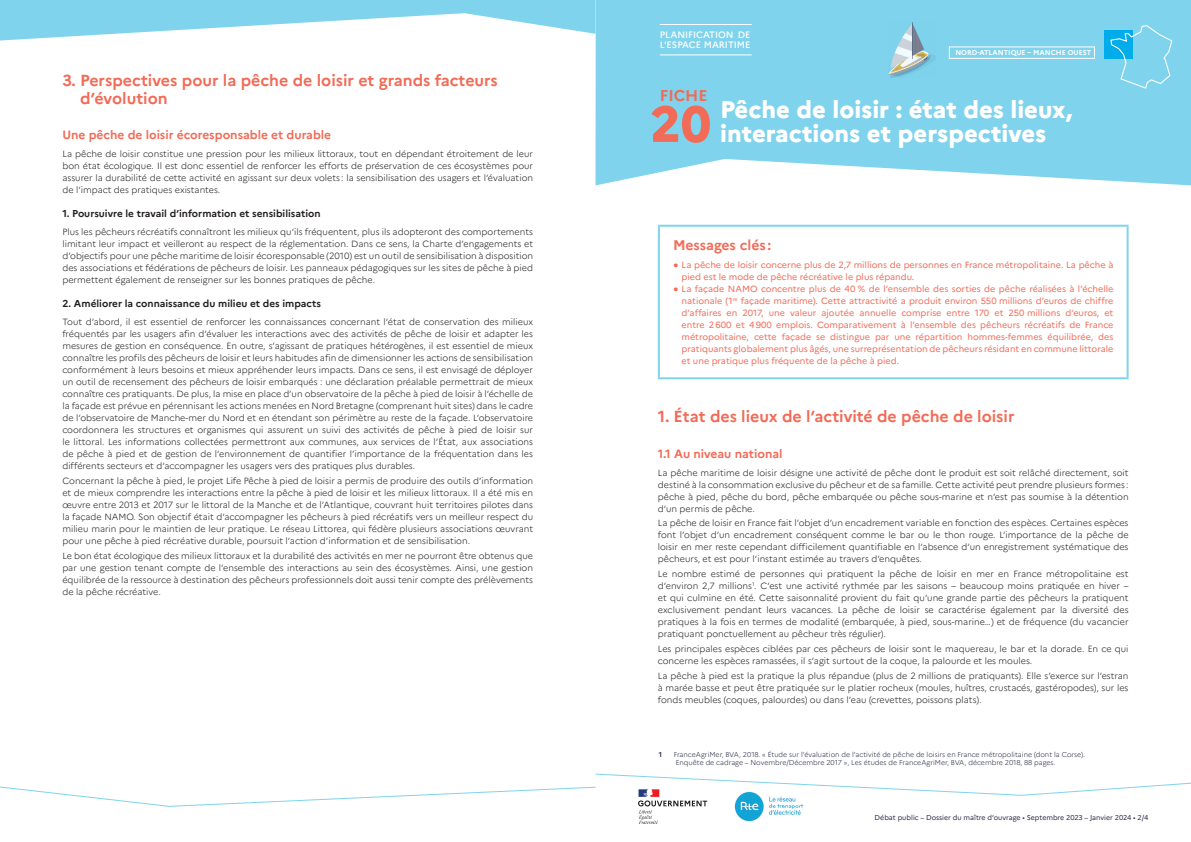
<style>
.page{position:relative;width:1191px;height:842px;background:#fff}
.page>*{position:absolute;margin:0;border:0;box-sizing:border-box;transform-origin:0 0}
.t1{font:800 50.4px "Marianne";color:#f26b57}
.t2{font:800 24px/24px "Marianne";color:#fff}
.t3{font:700 16px/18px "Marianne";color:#f26b57}
.t4{font:700 15.6px "Marianne";color:#f26b57}
.t5{font:700 14px "Marianne";letter-spacing:-.005em;color:#f26b57}
.t6{font:700 12px "Marianne";color:#f26b57}
.t7{font:700 10px "Marianne";color:#231f20}
.t8{font:500 9.3px/9.6px "Marianne";color:#fff}
.t9{font:300 9px/12px "Marianne";color:#231f20;text-align:justify}
.t10{font:9px/12px "Marianne";color:#f26b57}
.t11{font:300 7px/8px "Marianne";color:#2a2b48}
.t12{font:7px "Marianne";color:#2a2b48}
.t13{font:700 7px "Marianne";color:#fff}
.t14{font:700 7px "Marianne";color:#2a2b48}
.s1{font-weight:300;font-size:18px}
</style>
<div class="page">
<svg style="left:595px;top:0;width:596px;height:185px;background:#88d6ed"></svg>
<hr style="left:660px;top:54px;width:91px;height:1px;background:#fff">
<hr style="left:660px;top:24px;width:91px;height:1px;background:#fff">
<img style="left:888px;top:22px;width:47px;height:55px">
<div style="left:1104px;top:30px;width:28px;height:29px;background:#00acea"></div>
<svg style="left:1109px;top:24px;width:64px;height:66px;background:#73cfec"></svg>
<div style="left:949px;top:47px;width:145px;height:12px;border:1px solid #fff"></div>
<svg style="left:0;top:773px;width:1191px;height:51px"></svg>
<svg style="left:0;top:0;width:595px;height:41px"></svg>
<hr style="left:658px;top:227px;width:2px;height:150px;background:#7fd3ec">
<hr style="left:658px;top:225px;width:470px;height:2px;background:#7fd3ec">
<hr style="left:1126px;top:227px;width:2px;height:150px;background:#7fd3ec">
<hr style="left:658px;top:377px;width:470px;height:2px;background:#7fd3ec">
<h3 class="t3" style="left:80px;top:71px;width:419px;text-indent:-18px">3. Perspectives pour la pêche de loisir et grands facteurs d’évolution</h3>
<h3 class="t6" style="left:62px;top:128px;width:270px">Une pêche de loisir écoresponsable et durable</h3>
<p class="t9" style="left:62px;top:148px;width:472px">La pêche de loisir constitue une pression pour les milieux littoraux, tout en dépendant étroitement de leur bon état écologique. Il est donc essentiel de renforcer les efforts de préservation de ces écosystèmes pour assurer la durabilité de cette activité en agissant sur deux volets : la sensibilisation des usagers et l’évaluation de l’impact des pratiques existantes.</p>
<p class="t7" style="left:62px;top:208px;width:260px">1. Poursuivre le travail d’information et sensibilisation</p>
<p class="t9" style="left:62px;top:226px;width:472px">Plus les pêcheurs récréatifs connaîtront les milieux qu’ils fréquentent, plus ils adopteront des comportements limitant leur impact et veilleront au respect de la réglementation. Dans ce sens, la Charte d’engagements et d’objectifs pour une pêche maritime de loisir écoresponsable (2010) est un outil de sensibilisation à disposition des associations et fédérations de pêcheurs de loisir. Les panneaux pédagogiques sur les sites de pêche à pied permettent également de renseigner sur les bonnes pratiques de pêche.</p>
<p class="t7" style="left:62px;top:298px;width:260px">2. Améliorer la connaissance du milieu et des impacts</p>
<p class="t9" style="left:62px;top:316px;width:472px">Tout d’abord, il est essentiel de renforcer les connaissances concernant l’état de conservation des milieux fréquentés par les usagers afin d’évaluer les interactions avec des activités de pêche de loisir et adapter les mesures de gestion en conséquence. En outre, s’agissant de pratiques hétérogènes, il est essentiel de mieux connaître les profils des pêcheurs de loisir et leurs habitudes afin de dimensionner les actions de sensibilisation conformément à leurs besoins et mieux appréhender leurs impacts. Dans ce sens, il est envisagé de déployer un outil de recensement des pêcheurs de loisir embarqués : une déclaration préalable permettrait de mieux connaître ces pratiquants. De plus, la mise en place d’un observatoire de la pêche à pied de loisir à l’échelle de la façade est prévue en pérennisant les actions menées en Nord Bretagne (comprenant huit sites) dans le cadre de l’observatoire de Manche-mer du Nord et en étendant son périmètre au reste de la façade. L’observatoire coordonnera les structures et organismes qui assurent un suivi des activités de pêche à pied de loisir sur le littoral. Les informations collectées permettront aux communes, aux services de l’État, aux associations de pêche à pied et de gestion de l’environnement de quantifier l’importance de la fréquentation dans les différents secteurs et d’accompagner les usagers vers des pratiques plus durables.</p>
<p class="t9" style="left:62px;top:475px;width:472px">Concernant la pêche à pied, le projet Life Pêche à pied de loisir a permis de produire des outils d’information et de mieux comprendre les interactions entre la pêche à pied de loisir et les milieux littoraux. Il a été mis en œuvre entre 2013 et 2017 sur le littoral de la Manche et de l’Atlantique, couvrant huit territoires pilotes dans la façade NAMO. Son objectif était d’accompagner les pêcheurs à pied récréatifs vers un meilleur respect du milieu marin pour le maintien de leur pratique. Le réseau Littorea, qui fédère plusieurs associations œuvrant pour une pêche à pied récréative durable, poursuit l’action d’information et de sensibilisation.</p>
<p class="t9" style="left:62px;top:549px;width:472px">Le bon état écologique des milieux littoraux et la durabilité des activités en mer ne pourront être obtenus que par une gestion tenant compte de l’ensemble des interactions au sein des écosystèmes. Ainsi, une gestion équilibrée de la ressource à destination des pêcheurs professionnels doit aussi tenir compte des prélèvements de la pêche récréative.</p>
<p class="t8" style="left:660px;top:30px;width:92px">PLANIFICATION DE<br>L'ESPACE MARITIME</p>
<p class="t13" style="left:955px;top:49px;width:138px">NORD-ATLANTIQUE – MANCHE OUEST</p>
<h3 class="t4" style="left:660px;top:86px;width:49px">FICHE</h3>
<h1 class="t1" style="left:650px;top:93px;width:62px">20</h1>
<h2 class="t2" style="left:720px;top:97px;width:354px">Pêche de loisir : état des lieux, interactions et perspectives</h2>
<h3 class="t5" style="left:673px;top:237px;width:100px">Messages clés :</h3>
<p class="t10" style="left:681px;top:259px;width:433px;text-indent:-9px"><span class="s1">•</span> La pêche de loisir concerne plus de 2,7 millions de personnes en France métropolitaine. La pêche à pied est le mode de pêche récréative le plus répandu.</p>
<p class="t10" style="left:681px;top:283px;width:433px;text-align:justify;text-indent:-9px"><span class="s1">•</span> La façade NAMO concentre plus de 40 % de l’ensemble des sorties de pêche réalisées à l’échelle nationale (1<sup>re</sup> façade maritime). Cette attractivité a produit environ 550 millions d’euros de chiffre d’affaires en 2017, une valeur ajoutée annuelle comprise entre 170 et 250 millions d’euros, et entre 2 600 et 4 900 emplois. Comparativement à l’ensemble des pêcheurs récréatifs de France métropolitaine, cette façade se distingue par une répartition hommes-femmes équilibrée, des pratiquants globalement plus âgés, une surreprésentation de pêcheurs résidant en commune littorale et une pratique plus fréquente de la pêche à pied.</p>
<h3 class="t3" style="left:658px;top:408px;width:358px">1. État des lieux de l’activité de pêche de loisir</h3>
<h3 class="t6" style="left:658px;top:446px;width:126px">1.1 Au niveau national</h3>
<p class="t9" style="left:658px;top:466px;width:472px">La pêche maritime de loisir désigne une activité de pêche dont le produit est soit relâché directement, soit destiné à la consommation exclusive du pêcheur et de sa famille. Cette activité peut prendre plusieurs formes : pêche à pied, pêche du bord, pêche embarquée ou pêche sous-marine et n’est pas soumise à la détention d’un permis de pêche.</p>
<p class="t9" style="left:658px;top:517px;width:472px">La pêche de loisir en France fait l’objet d’un encadrement variable en fonction des espèces. Certaines espèces font l’objet d’un encadrement conséquent comme le bar ou le thon rouge. L’importance de la pêche de loisir en mer reste cependant difficilement quantifiable en l’absence d’un enregistrement systématique des pêcheurs, et est pour l’instant estimée au travers d’enquêtes.</p>
<p class="t9" style="left:658px;top:568px;width:472px">Le nombre estimé de personnes qui pratiquent la pêche de loisir en mer en France métropolitaine est d’environ 2,7 millions<sup>1</sup>. C’est une activité rythmée par les saisons – beaucoup moins pratiquée en hiver – et qui culmine en été. Cette saisonnalité provient du fait qu’une grande partie des pêcheurs la pratiquent exclusivement pendant leurs vacances. La pêche de loisir se caractérise également par la diversité des pratiques à la fois en termes de modalité (embarquée, à pied, sous-marine…) et de fréquence (du vacancier pratiquant ponctuellement au pêcheur très régulier).</p>
<p class="t9" style="left:658px;top:643px;width:472px">Les principales espèces ciblées par ces pêcheurs de loisir sont le maquereau, le bar et la dorade. En ce qui concerne les espèces ramassées, il s’agit surtout de la coque, la palourde et les moules.</p>
<p class="t9" style="left:658px;top:670px;width:472px">La pêche à pied est la pratique la plus répandue (plus de 2 millions de pratiquants). Elle s’exerce sur l’estran à marée basse et peut être pratiquée sur le platier rocheux (moules, huîtres, crustacés, gastéropodes), sur les fonds meubles (coques, palourdes) ou dans l’eau (crevettes, poissons plats).</p>
<p class="t14" style="left:658px;top:751px;width:5px">1</p>
<p class="t11" style="left:673px;top:751px;width:413px">FranceAgriMer, BVA, 2018. « Étude sur l’évaluation de l’activité de pêche de loisirs en France métropolitaine (dont la Corse).<br>Enquête de cadrage – Novembre/Décembre 2017 », Les études de FranceAgriMer, BVA, décembre 2018, 88 pages.</p>
<p class="t12" style="left:874px;top:813px;width:275px">Débat public – Dossier du maître d’ouvrage • Septembre 2023 – Janvier 2024 • 2/4</p>
</div>
